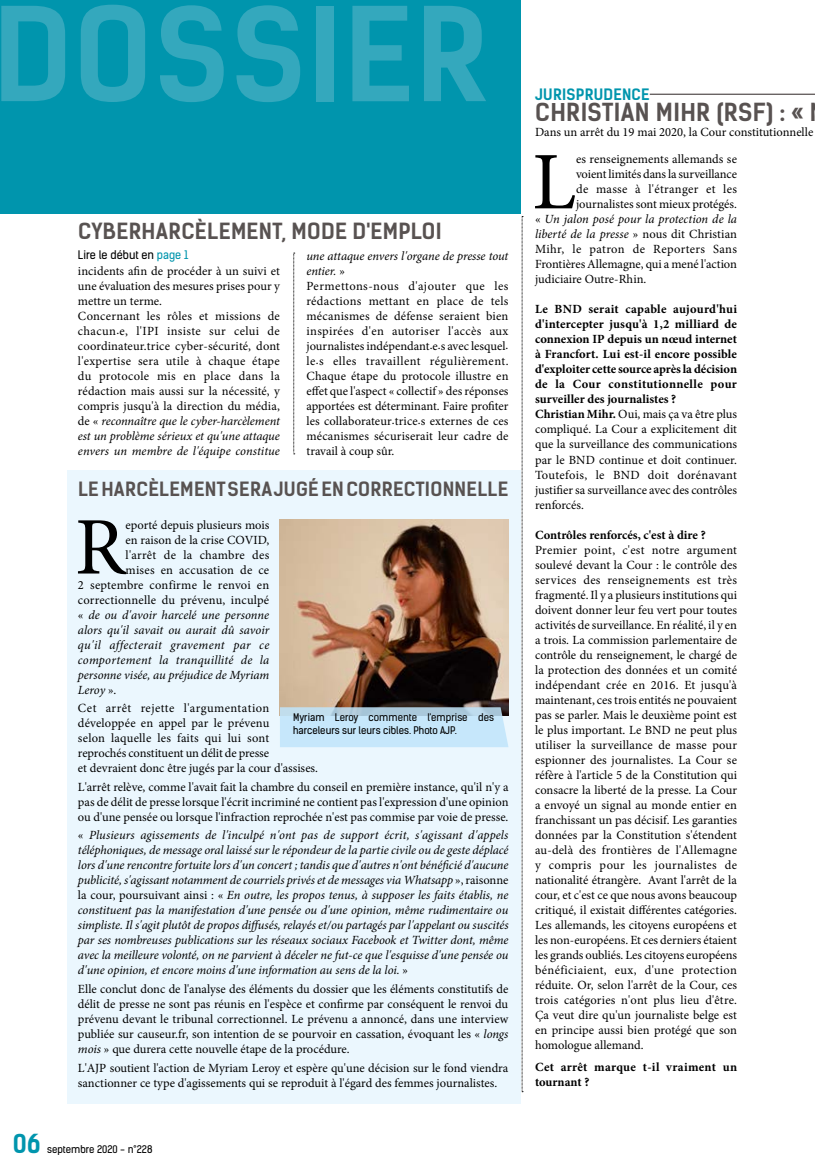
<style>
.page{position:relative;width:815px;height:1170px;background:#fff}
.page>*{position:absolute;margin:0;border:0;box-sizing:border-box;transform-origin:0 0}
.t1{font:700 123.75px "Kelson Sans";letter-spacing:.015em;color:#34a8bd}
.t2{font:81.75px "Minion Pro";color:#000}
.t3{font:700 25px "Kelson Sans";color:#0095ad}
.t4{font:700 23.75px "Kelson Sans";letter-spacing:.015em;color:#585251}
.t5{font:700 21.25px "Kelson Sans";letter-spacing:.015em;color:#585251}
.t6{font:700 18.75px "Kelson Sans";letter-spacing:.015em;color:#585251}
.t7{font:700 15px "Kelson Sans";letter-spacing:.015em;color:#0095ad}
.t8{font:12.5px/15px "Minion Pro";letter-spacing:.005em;color:#000}
.t9{font:italic 12.5px/15px "Minion Pro";color:#000;text-align:justify}
.t10{font:700 12.5px/15px "Minion Pro";letter-spacing:.005em;color:#000}
.t11{font:italic 12.5px "Minion Pro";letter-spacing:.025em;color:#000}
.t12{font:12.5px "Minion Pro";letter-spacing:.03em;color:#000}
.t13{font:12.5px "Minion Pro";letter-spacing:.025em;color:#000}
.t14{font:11.25px "Kelson Sans";color:#000}
.t15{font:10px/12.5px "Kelson Sans";color:#000}
.s1{color:#0095ad}
.s2{font-style:italic}
.s3{font-style:normal}
.s4{font-weight:400}
</style>
<div class="page">
<svg style="left:293px;top:253px;width:2px;height:201px"></svg>
<svg style="left:522px;top:216px;width:1px;height:876px"></svg>
<div style="left:67px;top:470px;width:454px;height:633px;background:#ebf7fe"></div>
<div style="left:0;top:0;width:520px;height:213px;background:#0095ad"></div>
<hr style="left:650px;top:94px;width:165px;height:1px;background:#585251">
<img style="left:280px;top:519px;width:228px;height:188px">
<svg style="left:280px;top:707px;width:228px;height:40px;background:#c0dff2"></svg>
<h1 class="t1" style="left:-7px;top:-21px;width:498px">DOSSIER</h1>
<h3 class="t5" style="left:78px;top:218px;width:365px">CYBERHARCÈLEMENT, MODE D'EMPLOI</h3>
<p class="t14" style="left:78px;top:248px;width:112px">Lire le début en <span class="s1">page 1</span></p>
<p class="t8" style="left:78px;top:264px;width:204px">incidents afin de procéder à un suivi et une évaluation des mesures prises pour y mettre un terme.<br>Concernant les rôles et missions de chacun.e, l'IPI insiste sur celui de coordinateur.trice cyber-sécurité, dont l'expertise sera utile à chaque étape du protocole mis en place dans la rédaction mais aussi sur la nécessité, y compris jusqu'à la direction du média, de « <span class="s2">reconnaître que le cyber-harcèlement est un problème sérieux et qu'une attaque envers un membre de l'équipe constitue</span></p>
<p class="t8" style="left:306px;top:248px;width:204px"><span class="s2">une attaque envers l'organe de presse tout entier.</span> »<br>Permettons-nous d'ajouter que les rédactions mettant en place de tels mécanismes de défense seraient bien inspirées d'en autoriser l'accès aux journalistes indépendant.e.s avec lesquel. le.s elles travaillent régulièrement.<br>Chaque étape du protocole illustre en effet que l'aspect « collectif » des réponses apportées est déterminant. Faire profiter les collaborateur.trice.s externes de ces mécanismes sécuriserait leur cadre de travail à coup sûr.</p>
<h3 class="t6" style="left:78px;top:477px;width:432px">LE HARCÈLEMENT SERA JUGÉ EN CORRECTIONNELLE</h3>
<h2 class="t2" style="left:75px;top:492px;width:52px">R</h2>
<p class="t8" style="left:126px;top:517px;width:145px">eporté depuis plusieurs mois</p>
<p class="t8" style="left:126px;top:532px;width:145px">en raison de la crise COVID,</p>
<p class="t8" style="left:126px;top:547px;width:145px">l'arrêt de la chambre des</p>
<p class="t8" style="left:126px;top:562px;width:145px">mises en accusation de ce</p>
<p class="t8" style="left:78px;top:577px;width:193px">2 septembre confirme le renvoi en</p>
<p class="t8" style="left:78px;top:592px;width:193px">correctionnelle du prévenu, inculpé</p>
<p class="t9" style="left:78px;top:607px;width:193px"><span class="s3">«</span> de ou d'avoir harcelé une personne</p>
<p class="t9" style="left:78px;top:622px;width:193px">alors qu'il savait ou aurait dû savoir</p>
<p class="t11" style="left:78px;top:636px;width:193px">qu'il affecterait gravement par ce</p>
<p class="t9" style="left:78px;top:652px;width:193px">comportement la tranquillité de la</p>
<p class="t9" style="left:78px;top:667px;width:193px">personne visée, au préjudice de Myriam</p>
<p class="t9" style="left:78px;top:682px;width:40px">Leroy <span class="s3">».</span></p>
<p class="t8" style="left:78px;top:700px;width:242px">Cet arrêt rejette l'argumentation développée en appel par le prévenu<br>selon laquelle les faits qui lui sont reprochés constituent un délit de presse<br>et devraient donc être jugés par la cour d'assises.</p>
<p class="t8" style="left:78px;top:779px;width:432px;text-align:justify">L'arrêt relève, comme l'avait fait la chambre du conseil en première instance, qu'il n'y a pas de délit de presse lorsque l'écrit incriminé ne contient pas l'expression d'une opinion ou d'une pensée ou lorsque l'infraction reprochée n'est pas commise par voie de presse.</p>
<p class="t9" style="left:78px;top:827px;width:432px"><span class="s3">«</span> Plusieurs agissements de l'inculpé n'ont pas de support écrit, s'agissant d'appels téléphoniques, de message oral laissé sur le répondeur de la partie civile ou de geste déplacé lors d'une rencontre fortuite lors d'un concert ; tandis que d'autres n'ont bénéficié d'aucune publicité, s'agissant notamment de courriels privés et de messages via Whatsapp <span class="s3">», raisonne la cour, poursuivant ainsi : «</span> En outre, les propos tenus, à supposer les faits établis, ne constituent pas la manifestation d'une pensée ou d'une opinion, même rudimentaire ou simpliste. Il s'agit plutôt de propos diffusés, relayés et/ou partagés par l'appelant ou suscités par ses nombreuses publications sur les réseaux sociaux Facebook et Twitter dont, même avec la meilleure volonté, on ne parvient à déceler ne fut-ce que l'esquisse d'une pensée ou d'une opinion, et encore moins d'une information au sens de la loi. <span class="s3">»</span></p>
<p class="t8" style="left:78px;top:981px;width:432px;text-align:justify">Elle conclut donc de l'analyse des éléments du dossier que les éléments constitutifs de délit de presse ne sont pas réunis en l'espèce et confirme par conséquent le renvoi du prévenu devant le tribunal correctionnel. Le prévenu a annoncé, dans une interview publiée sur causeur.fr, son intention de se pourvoir en cassation, évoquant les « <span class="s2">longs mois</span> » que durera cette nouvelle étape de la procédure.</p>
<p class="t8" style="left:78px;top:1059px;width:432px">L'AJP soutient l'action de Myriam Leroy et espère qu'une décision sur le fond viendra sanctionner ce type d'agissements qui se reproduit à l'égard des femmes journalistes.</p>
<p class="t15" style="left:293px;top:711px;width:202px">Myriam Leroy commente l'emprise des harceleurs sur leurs cibles. Photo AJP.</p>
<h3 class="t3" style="left:13px;top:1128px;width:30px">06</h3>
<p class="t15" style="left:47px;top:1143px;width:107px">septembre 2020 - n°228</p>
<p class="t7" style="left:535px;top:85px;width:116px">JURISPRUDENCE</p>
<h3 class="t4" style="left:535px;top:98px;width:270px">CHRISTIAN MIHR (RSF) : «</h3>
<p class="t8" style="left:535px;top:125px;width:280px">Dans un arrêt du 19 mai 2020, la Cour constitutionnelle</p>
<h2 class="t2" style="left:532px;top:127px;width:45px">L</h2>
<p class="t8" style="left:576px;top:152px;width:162px">es renseignements allemands se</p>
<p class="t8" style="left:576px;top:167px;width:162px">voient limités dans la surveillance</p>
<p class="t13" style="left:576px;top:181px;width:162px">de masse à l'étranger et les</p>
<p class="t8" style="left:576px;top:197px;width:162px">journalistes sont mieux protégés.</p>
<p class="t9" style="left:535px;top:212px;width:203px"><span class="s3">«</span> Un jalon posé pour la protection de la</p>
<p class="t9" style="left:535px;top:227px;width:203px">liberté de la presse <span class="s3">» nous dit Christian</span></p>
<p class="t12" style="left:535px;top:241px;width:203px">Mihr, le patron de Reporters Sans</p>
<p class="t8" style="left:535px;top:257px;width:203px">Frontières Allemagne, qui a mené l'action</p>
<p class="t8" style="left:535px;top:272px;width:113px">judiciaire Outre-Rhin.</p>
<p class="t10" style="left:535px;top:302px;width:204px">Le BND serait capable aujourd'hui d'intercepter jusqu'à 1,2 milliard de connexion IP depuis un nœud internet à Francfort. Lui est-il encore possible d'exploiter cette source après la décision de la Cour constitutionnelle pour surveiller des journalistes ?<br>Christian Mihr. <span class="s4">Oui, mais ça va être plus compliqué. La Cour a explicitement dit que la surveillance des communications par le BND continue et doit continuer.<br>Toutefois, le BND doit dorénavant justifier sa surveillance avec des contrôles renforcés.</span></p>
<p class="t10" style="left:535px;top:527px;width:172px">Contrôles renforcés, c'est à dire ?</p>
<p class="t8" style="left:535px;top:542px;width:204px;text-align:justify">Premier point, c'est notre argument soulevé devant la Cour : le contrôle des services des renseignements est très fragmenté. Il y a plusieurs institutions qui doivent donner leur feu vert pour toutes activités de surveillance. En réalité, il y en a trois. La commission parlementaire de contrôle du renseignement, le chargé de la protection des données et un comité indépendant crée en 2016. Et jusqu'à maintenant, ces trois entités ne pouvaient pas se parler. Mais le deuxième point est le plus important. Le BND ne peut plus utiliser la surveillance de masse pour espionner des journalistes. La Cour se réfère à l'article 5 de la Constitution qui consacre la liberté de la presse. La Cour a envoyé un signal au monde entier en franchissant un pas décisif. Les garanties données par la Constitution s'étendent au-delà des frontières de l'Allemagne y compris pour les journalistes de nationalité étrangère. Avant l'arrêt de la cour, et c'est ce que nous avons beaucoup critiqué, il existait différentes catégories.<br>Les allemands, les citoyens européens et les non-européens. Et ces derniers étaient les grands oubliés. Les citoyens européens bénéficiaient, eux, d'une protection réduite. Or, selon l'arrêt de la Cour, ces trois catégories n'ont plus lieu d'être.<br>Ça veut dire qu'un journaliste belge est en principe aussi bien protégé que son homologue allemand.</p>
<p class="t10" style="left:535px;top:1059px;width:204px">Cet arrêt marque t-il vraiment un tournant ?</p>
</div>
